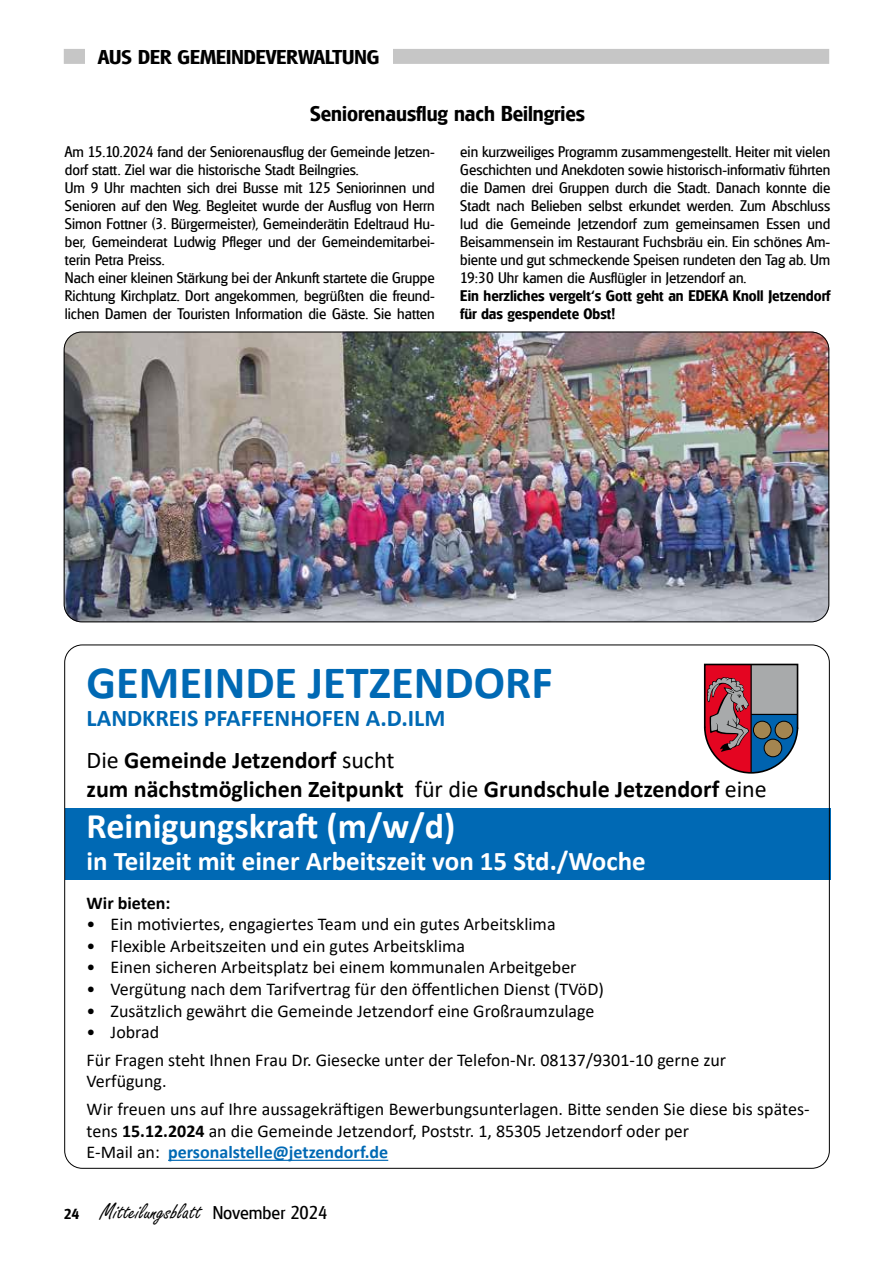
<style>
.page{position:relative;width:893px;height:1263px;background:#fff}
.page>*{position:absolute;margin:0;border:0;box-sizing:border-box;transform-origin:0 0}
.t1{font:700 46.5px "Calibri";color:#0069b4}
.t2{font:700 36px "Calibri";color:#fff}
.t3{font:700 27px "Calibri";color:#fff}
.t4{font:700 24px/28.8px "Calibri";color:#000}
.t5{font:24px "Freestyle Script";color:#000}
.t6{font:700 24px "Calibri";color:#0069b4}
.t7{font:600 21px "Glasgow";color:#000}
.t8{font:600 19.5px "Glasgow";color:#000;scale:1.05 1}
.t9{font:18px/27.6px "Calibri";color:#000}
.t10{font:700 18px "Calibri";color:#000}
.t11{font:15px/18px "Glasgow";color:#000}
.t12{font:600 15px/18px "Glasgow";color:#000}
.s1{font-weight:400}
.s2{font-weight:700}
.s3{font-weight:700;color:#0069b4}
.s4{font-family:"Glasgow";font-weight:600;font-size:14.25px}
.s5{font-family:"Glasgow";font-size:18px}
</style>
<div class="page">
<div style="left:64px;top:49px;width:765px;height:15px;background:#c6c6c6"></div>
<div style="left:65px;top:808px;width:765px;height:72px;background:#0069b4"></div>
<div style="left:85px;top:41px;width:307px;height:26px;background:#fff"></div>
<img style="left:64px;top:332px;width:765px;height:290px">
<hr style="left:168px;top:1160px;width:220px;height:1px;background:#0069b4">
<svg style="left:704px;top:664px;width:94px;height:110px;background:#956775"></svg>
<h3 class="t8" style="left:98px;top:45px;width:269px">AUS DER GEMEINDEVERWALTUNG</h3>
<h3 class="t7" style="left:310px;top:100px;width:276px">Seniorenausflug nach Beilngries</h3>
<p class="t11" style="left:65px;top:143px;width:371px">Am 15.10.2024 fand der Seniorenausflug der Gemeinde Jetzen&shy;dorf statt. Ziel war die historische Stadt Beilngries.<br>Um 9 Uhr machten sich drei Busse mit 125 Seniorinnen und Senioren auf den Weg. Begleitet wurde der Ausflug von Herrn Simon Fottner (3. Bürgermeister), Gemeinderätin Edeltraud Hu&shy;ber, Gemeinderat Ludwig Pfleger und der Gemeindemitarbei&shy;terin Petra Preiss.<br>Nach einer kleinen Stärkung bei der Ankunft startete die Gruppe Richtung Kirchplatz. Dort angekommen, begrüßten die freund&shy;lichen Damen der Touristen Information die Gäste. Sie hatten</p>
<p class="t11" style="left:460px;top:143px;width:371px;text-align:justify">ein kurzweiliges Programm zusammengestellt. Heiter mit vielen Geschichten und Anekdoten sowie historisch-informativ führten die Damen drei Gruppen durch die Stadt. Danach konnte die Stadt nach Belieben selbst erkundet werden. Zum Abschluss lud die Gemeinde Jetzendorf zum gemeinsamen Essen und Beisammensein im Restaurant Fuchsbräu ein. Ein schönes Am&shy;biente und gut schmeckende Speisen rundeten den Tag ab. Um 19:30 Uhr kamen die Ausflügler in Jetzendorf an.</p>
<p class="t12" style="left:460px;top:286px;width:371px">Ein herzliches vergelt‘s Gott geht an EDEKA Knoll Jetzendorf für das gespendete Obst!</p>
<h1 class="t1" style="left:87px;top:664px;width:468px">GEMEINDE JETZENDORF</h1>
<h3 class="t6" style="left:87px;top:709px;width:360px">LANDKREIS PFAFFENHOFEN A.D.ILM</h3>
<h3 class="t4" style="left:87px;top:747px;width:682px"><span class="s1">Die</span> Gemeinde Jetzendorf <span class="s1">sucht<br></span>zum nächstmöglichen Zeitpunkt <span class="s1">für die</span> Grundschule Jetzendorf <span class="s1">eine</span></h3>
<h2 class="t2" style="left:87px;top:801px;width:370px">Reinigungskraft (m/w/d)</h2>
<h3 class="t3" style="left:87px;top:850px;width:561px">in Teilzeit mit einer Arbeitszeit von 15 Std./Woche</h3>
<p class="t10" style="left:87px;top:895px;width:85px">Wir bieten:</p>
<p class="t9" style="left:87px;top:910px;width:470px">• Ein motiviertes, engagiertes Team und ein gutes Arbeitsklima</p>
<p class="t9" style="left:87px;top:932px;width:380px">• Flexible Arbeitszeiten und ein gutes Arbeitsklima</p>
<p class="t9" style="left:87px;top:953px;width:491px">• Einen sicheren Arbeitsplatz bei einem kommunalen Arbeitgeber</p>
<p class="t9" style="left:87px;top:975px;width:519px">• Vergütung nach dem Tarifvertrag für den öffentlichen Dienst (TVöD)</p>
<p class="t9" style="left:87px;top:996px;width:509px">• Zusätzlich gewährt die Gemeinde Jetzendorf eine Großraumzulage</p>
<p class="t9" style="left:87px;top:1018px;width:641px">• Jobrad<br>Für Fragen steht Ihnen Frau Dr. Giesecke unter der Telefon-Nr. 08137/9301-10 gerne zur</p>
<p class="t9" style="left:87px;top:1068px;width:724px">Verfügung.<br>Wir freuen uns auf Ihre aussagekräftigen Bewerbungsunterlagen. Bitte senden Sie diese bis spätes-</p>
<p class="t9" style="left:87px;top:1120px;width:604px;line-height:21.6px">tens <span class="s2">15.12.2024</span> an die Gemeinde Jetzendorf, Poststr. 1, 85305 Jetzendorf oder per<br>E-Mail an: <span class="s3">personalstelle@jetzendorf.de</span></p>
<h3 class="t5" style="left:64px;top:1202px;width:265px"><span class="s4">24</span> Mitteilungsblatt <span class="s5">November 2024</span></h3>
</div>
